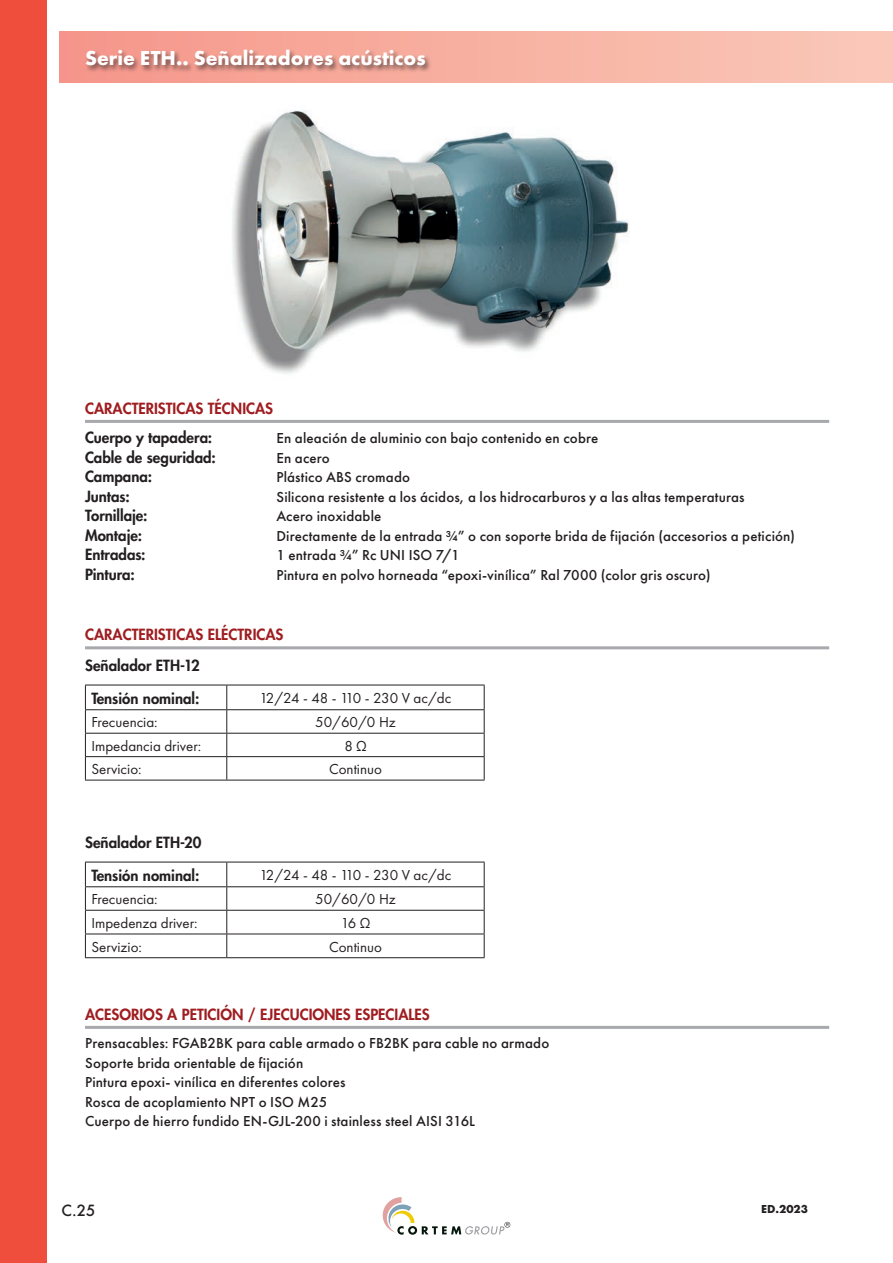
<style>
.page{position:relative;width:893px;height:1263px;background:#fff}
.page>*{position:absolute;margin:0;border:0;box-sizing:border-box;transform-origin:0 0}
.ITA_titolo_pagina{font:700 21px "Futura PT";color:#fff}
.ITA_testo_10pt{font:500 15px "Futura PT";letter-spacing:.01em;color:#231f20}
.ITA_testo_10pt-2{font:800 15px "Futura";color:#231f20}
.t1{font:15px "Futura PT";color:#231f20}
.ITA_testo_10pt_heavy{font:800 15px "Futura";color:#9f1d20}
.t2{font:15px "Futura PT";letter-spacing:-.04em;color:#231f20}
.t3{font:500 15px "Futura";color:#231f20}
.t4{font:700 12px "Futura PT";color:#231f20}
</style>
<div class="page">
<svg style="left:383px;top:1197px;width:127px;height:38px"></svg>
<div style="left:0;top:0;width:47px;height:1263px;background:#ef4e3d"></div>
<div style="left:60px;top:31px;width:833px;height:51px;background:linear-gradient(to right,#f59689,#fac9b9)"></div>
<div style="left:85px;top:48px;width:348px;height:25px;background:#231f20;opacity:.6"></div>
<img style="left:232px;top:110px;width:397px;height:264px">
<hr style="left:85px;top:420px;width:744px;height:3px;background:#a8a9ad">
<hr style="left:85px;top:646px;width:744px;height:3px;background:#a8a9ad">
<hr style="left:85px;top:1026px;width:744px;height:3px;background:#a8a9ad">
<hr style="left:85px;top:685px;width:142px;height:1px;background:#231f20">
<hr style="left:227px;top:685px;width:258px;height:1px;background:#231f20">
<hr style="left:85px;top:709px;width:142px;height:1px;background:#231f20">
<hr style="left:227px;top:709px;width:258px;height:1px;background:#231f20">
<hr style="left:85px;top:733px;width:142px;height:1px;background:#231f20">
<hr style="left:227px;top:733px;width:258px;height:1px;background:#231f20">
<hr style="left:85px;top:756px;width:142px;height:1px;background:#231f20">
<svg style="left:85px;top:685px;width:1px;height:95px"></svg>
<hr style="left:227px;top:756px;width:258px;height:1px;background:#231f20">
<svg style="left:226px;top:685px;width:1px;height:95px"></svg>
<svg style="left:484px;top:685px;width:1px;height:95px"></svg>
<hr style="left:85px;top:780px;width:142px;height:1px;background:#231f20">
<hr style="left:227px;top:780px;width:258px;height:1px;background:#231f20">
<hr style="left:85px;top:862px;width:142px;height:1px;background:#231f20">
<hr style="left:227px;top:862px;width:258px;height:1px;background:#231f20">
<hr style="left:85px;top:886px;width:142px;height:1px;background:#231f20">
<hr style="left:227px;top:886px;width:258px;height:1px;background:#231f20">
<hr style="left:85px;top:910px;width:142px;height:1px;background:#231f20">
<hr style="left:227px;top:910px;width:258px;height:1px;background:#231f20">
<hr style="left:85px;top:933px;width:142px;height:1px;background:#231f20">
<svg style="left:85px;top:862px;width:1px;height:95px"></svg>
<hr style="left:227px;top:933px;width:258px;height:1px;background:#231f20">
<svg style="left:226px;top:862px;width:1px;height:95px"></svg>
<svg style="left:484px;top:862px;width:1px;height:95px"></svg>
<hr style="left:85px;top:957px;width:142px;height:1px;background:#231f20">
<hr style="left:227px;top:957px;width:258px;height:1px;background:#231f20">
<p class="ITA_titolo_pagina" style="left:85px;top:45px;width:342px">Serie ETH.. Señalizadores acústicos</p>
<p class="ITA_testo_10pt_heavy" style="left:85px;top:398px;width:190px">CARACTERISTICAS TÉCNICAS</p>
<p class="ITA_testo_10pt-2" style="left:85px;top:428px;width:129px">Cuerpo y tapadera:</p>
<p class="ITA_testo_10pt" style="left:276px;top:429px;width:323px">En aleación de aluminio con bajo contenido en cobre</p>
<p class="ITA_testo_10pt-2" style="left:85px;top:447px;width:132px">Cable de seguridad:</p>
<p class="ITA_testo_10pt" style="left:276px;top:449px;width:55px">En acero</p>
<p class="ITA_testo_10pt-2" style="left:85px;top:467px;width:69px">Campana:</p>
<p class="ITA_testo_10pt" style="left:276px;top:468px;width:135px">Plástico ABS cromado</p>
<p class="ITA_testo_10pt-2" style="left:85px;top:486px;width:46px">Juntas:</p>
<p class="ITA_testo_10pt" style="left:276px;top:488px;width:470px">Silicona resistente a los ácidos, a los hidrocarburos y a las altas temperaturas</p>
<p class="ITA_testo_10pt-2" style="left:85px;top:506px;width:64px">Tornillaje:</p>
<p class="ITA_testo_10pt" style="left:276px;top:507px;width:107px">Acero inoxidable</p>
<p class="ITA_testo_10pt-2" style="left:85px;top:525px;width:58px">Montaje:</p>
<p class="ITA_testo_10pt" style="left:276px;top:527px;width:520px">Directamente de la entrada ¾” o con soporte brida de fijación (accesorios a petición)</p>
<p class="ITA_testo_10pt-2" style="left:85px;top:545px;width:62px">Entradas:</p>
<p class="ITA_testo_10pt" style="left:276px;top:546px;width:185px">1 entrada ¾” Rc UNI ISO 7/1</p>
<p class="ITA_testo_10pt-2" style="left:85px;top:564px;width:51px">Pintura:</p>
<p class="ITA_testo_10pt" style="left:276px;top:566px;width:436px">Pintura en polvo horneada “epoxi-vinílica” Ral 7000 (color gris oscuro)</p>
<p class="ITA_testo_10pt_heavy" style="left:85px;top:624px;width:200px">CARACTERISTICAS ELÉCTRICAS</p>
<p class="ITA_testo_10pt-2" style="left:85px;top:656px;width:116px">Señalador ETH-12</p>
<p class="ITA_testo_10pt-2" style="left:91px;top:688px;width:110px">Tensión nominal:</p>
<p class="t2" style="left:260px;top:689px;width:193px">12/24 - 48 - 110 - 230 V ac/dc</p>
<p class="t1" style="left:91px;top:713px;width:68px">Frecuencia:</p>
<p class="t1" style="left:315px;top:713px;width:82px">50/60/0 Hz</p>
<p class="t1" style="left:91px;top:737px;width:111px">Impedancia driver:</p>
<p class="t1" style="left:344px;top:737px;width:24px">8 Ω</p>
<p class="t1" style="left:91px;top:760px;width:52px">Servicio:</p>
<p class="t1" style="left:329px;top:760px;width:54px">Continuo</p>
<p class="ITA_testo_10pt-2" style="left:85px;top:833px;width:118px">Señalador ETH-20</p>
<p class="ITA_testo_10pt-2" style="left:91px;top:865px;width:110px">Tensión nominal:</p>
<p class="t2" style="left:260px;top:866px;width:193px">12/24 - 48 - 110 - 230 V ac/dc</p>
<p class="t1" style="left:91px;top:890px;width:68px">Frecuencia:</p>
<p class="t1" style="left:315px;top:890px;width:82px">50/60/0 Hz</p>
<p class="t1" style="left:91px;top:914px;width:108px">Impedenza driver:</p>
<p class="t1" style="left:341px;top:914px;width:31px">16 Ω</p>
<p class="t1" style="left:91px;top:938px;width:52px">Servizio:</p>
<p class="t1" style="left:329px;top:938px;width:54px">Continuo</p>
<p class="ITA_testo_10pt_heavy" style="left:85px;top:1004px;width:346px">ACESORIOS A PETICIÓN / EJECUCIONES ESPECIALES</p>
<p class="ITA_testo_10pt" style="left:85px;top:1034px;width:466px">Prensacables: FGAB2BK para cable armado o FB2BK para cable no armado</p>
<p class="ITA_testo_10pt" style="left:85px;top:1053px;width:220px">Soporte brida orientable de fijación</p>
<p class="ITA_testo_10pt" style="left:85px;top:1073px;width:262px">Pintura epoxi- vinílica en diferentes colores</p>
<p class="ITA_testo_10pt" style="left:85px;top:1092px;width:244px">Rosca de acoplamiento NPT o ISO M25</p>
<p class="ITA_testo_10pt" style="left:85px;top:1112px;width:392px">Cuerpo de hierro fundido EN-GJL-200 i stainless steel AISI 316L</p>
<p class="t3" style="left:62px;top:1200px;width:35px">C.25</p>
<p class="t4" style="left:761px;top:1201px;width:48px">ED.2023</p>
</div>
